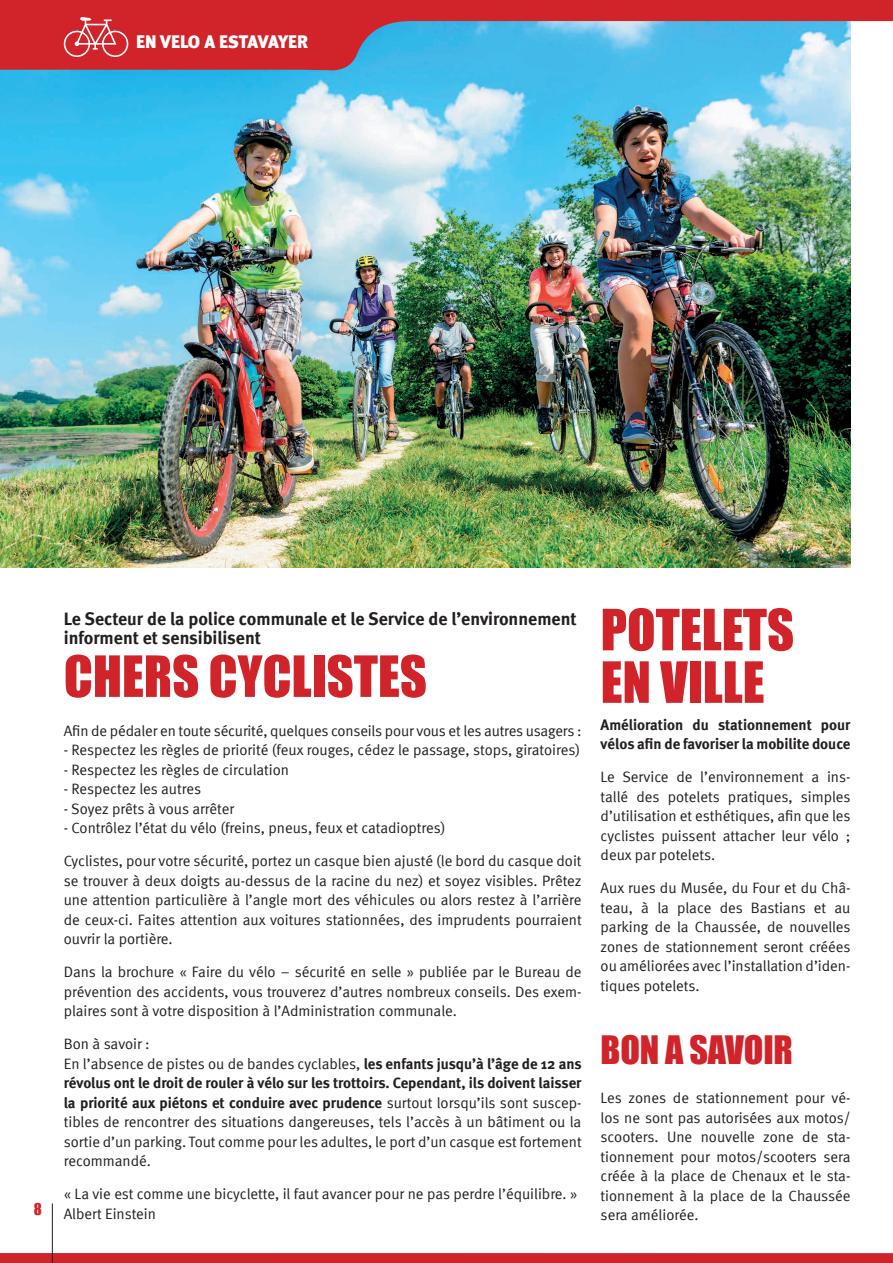
<style>
.page{position:relative;width:893px;height:1263px;background:#fff}
.page>*{position:absolute;margin:0;border:0;box-sizing:border-box;transform-origin:0 0}
.t1{font:52.5px/52.5px "Impact";color:#d1232a}
.t2{font:36px "Impact";letter-spacing:-.005em;color:#d1232a}
.t3{font:700 18px/19.5px "Meta";color:#231f20}
.t4{font:18px "Meta Black LF";letter-spacing:-.01em;color:#fff}
.t5{font:15px/19.5px "Meta Normal";color:#231f20;text-align:justify}
.t6{font:700 15px/19.5px "Meta";color:#231f20}
.t7{font:15px "Impact";color:#d1232a}
.s1{font-family:"Meta";font-weight:700}
.s2{font-family:"Meta Normal";font-weight:400}
</style>
<div class="page">
<img style="left:0;top:70px;width:850px;height:498px">
<svg style="left:0;top:0;width:893px;height:70px;background:#a06d82"></svg>
<svg style="left:296px;top:0;width:114px;height:70px;background:#a54c5f"></svg>
<svg style="left:0;top:1220px;width:893px;height:43px"></svg>
<hr style="left:52px;top:1203px;width:1px;height:60px;background:#231f20">
<svg style="left:64px;top:17px;width:64px;height:40px;background:#da5156"></svg>
<p class="t4" style="left:136px;top:30px;width:174px">EN VELO A ESTAVAYER</p>
<p class="t7" style="left:34px;top:1198px;width:10px">8</p>
<p class="t3" style="left:64px;top:609px;width:514px">Le Secteur de la police communale et le Service de l’environnement informent et sensibilisent</p>
<h1 class="t1" style="left:64px;top:649px;width:365px">CHERS CYCLISTES</h1>
<p class="t5" style="left:64px;top:721px;width:519px">Afin de pédaler en toute sécurité, quelques conseils pour vous et les autres usagers :</p>
<p class="t5" style="left:64px;top:740px;width:518px">- Respectez les règles de priorité (feux rouges, cédez le passage, stops, giratoires)</p>
<p class="t5" style="left:64px;top:760px;width:227px">- Respectez les règles de circulation</p>
<p class="t5" style="left:64px;top:779px;width:139px">- Respectez les autres</p>
<p class="t5" style="left:64px;top:799px;width:172px">- Soyez prêts à vous arrêter</p>
<p class="t5" style="left:64px;top:818px;width:383px">- Contrôlez l’état du vélo (freins, pneus, feux et catadioptres)</p>
<p class="t5" style="left:64px;top:851px;width:519px">Cyclistes, pour votre sécurité, portez un casque bien ajusté (le bord du casque doit se trouver à deux doigts au-dessus de la racine du nez) et soyez visibles. Prêtez une attention particulière à l’angle mort des véhicules ou alors restez à l’arrière de ceux-ci. Faites attention aux voitures stationnées, des imprudents pourraient ouvrir la portière.</p>
<p class="t5" style="left:64px;top:962px;width:519px">Dans la brochure « Faire du vélo – sécurité en selle » publiée par le Bureau de prévention des accidents, vous trouverez d’autres nombreux conseils. Des exem&shy;plaires sont à votre disposition à l’Administration communale.</p>
<p class="t5" style="left:64px;top:1034px;width:519px">Bon à savoir :<br>En l’absence de pistes ou de bandes cyclables, <span class="s1">les enfants jusqu’à l’âge de 12 ans</span></p>
<p class="t6" style="left:64px;top:1073px;width:519px">révolus ont le droit de rouler à vélo sur les trottoirs. Cependant, ils doivent laisser la priorité aux piétons et conduire avec prudence <span class="s2">surtout lorsqu’ils sont suscep-</span></p>
<p class="t5" style="left:64px;top:1112px;width:519px">tibles de rencontrer des situations dangereuses, tels l’accès à un bâtiment ou la sortie d’un parking. Tout comme pour les adultes, le port d’un casque est fortement recommandé.</p>
<p class="t5" style="left:64px;top:1184px;width:515px">« La vie est comme une bicyclette, il faut avancer pour ne pas perdre l’équilibre. »<br>Albert Einstein</p>
<h1 class="t1" style="left:601px;top:602px;width:195px">POTELETS<br>EN VILLE</h1>
<p class="t6" style="left:601px;top:715px;width:251px">Amélioration du stationnement pour vélos afin de favoriser la mobilite douce</p>
<p class="t5" style="left:601px;top:767px;width:251px">Le Service de l’environnement a ins&shy;tallé des potelets pratiques, simples d’utilisation et esthétiques, afin que les cyclistes puissent attacher leur vélo ; deux par potelets.</p>
<p class="t5" style="left:601px;top:878px;width:251px">Aux rues du Musée, du Four et du Châ&shy;teau, à la place des Bastians et au parking de la Chaussée, de nouvelles zones de stationnement seront créées ou améliorées avec l’installation d’iden&shy;tiques potelets.</p>
<h2 class="t2" style="left:601px;top:1022px;width:194px">BON A SAVOIR</h2>
<p class="t5" style="left:601px;top:1088px;width:251px">Les zones de stationnement pour vé&shy;los ne sont pas autorisées aux motos/ scooters. Une nouvelle zone de sta&shy;tionnement pour motos/scooters sera créée à la place de Chenaux et le sta&shy;tionnement à la place de la Chaussée sera améliorée.</p>
</div>
